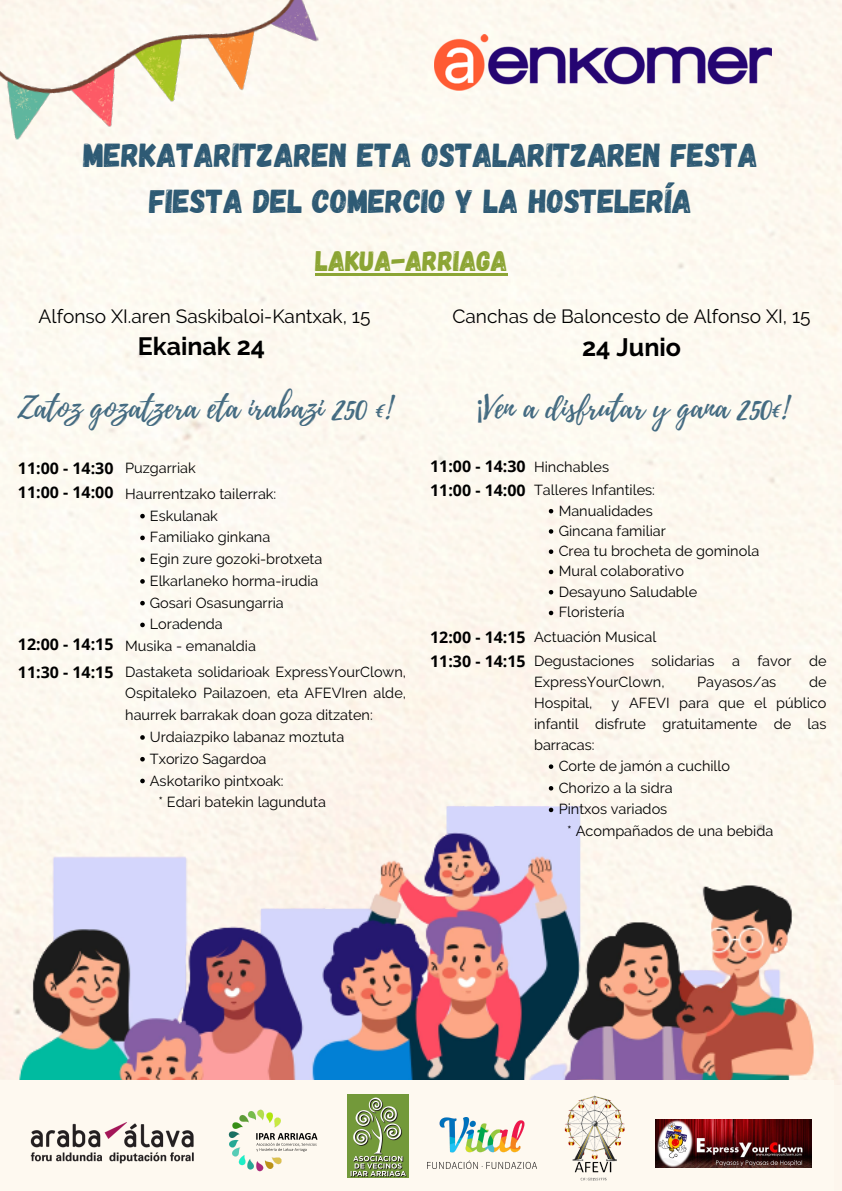
<style>
.page{position:relative;width:842px;height:1191px;background:#fff}
.page>*{position:absolute;margin:0;border:0;box-sizing:border-box;transform-origin:0 0}
.t1{font:33.3px "Gagalin";color:#2e5a74}
.t2{font:33.2px "Gagalin";color:#2e5a74}
.t3{font:31px "Playlist Script";color:#2e5a74}
.t4{font:28.3px "Gagalin";color:#8ca534}
.t5{font:700 25.1px "Raleway";color:#000}
.t6{font:700 25px "Raleway";color:#000}
.t7{font:19.1px "Raleway";color:#000}
.t8{font:700 16px "Open Sans";color:#000}
.t9{font:14.5px/21px "Raleway";color:#000;text-align:justify}
.s1{font-family:"Noto Sans"}
</style>
<div class="page">
<div style="left:0;top:0;width:842px;height:1084px;background:#fdf9f0"></div>
<img style="left:0;top:790px;width:834px;height:289px">
<img style="left:0;top:0;width:324px;height:141px">
<img style="left:434px;top:22px;width:338px;height:72px">
<svg style="left:549px;top:509px;width:4px;height:4px"></svg>
<svg style="left:549px;top:529px;width:4px;height:4px"></svg>
<svg style="left:549px;top:549px;width:4px;height:5px"></svg>
<svg style="left:549px;top:569px;width:4px;height:5px"></svg>
<svg style="left:549px;top:590px;width:4px;height:4px"></svg>
<svg style="left:549px;top:610px;width:4px;height:5px"></svg>
<svg style="left:549px;top:764px;width:4px;height:4px"></svg>
<svg style="left:549px;top:786px;width:4px;height:4px"></svg>
<svg style="left:549px;top:807px;width:4px;height:5px"></svg>
<svg style="left:140px;top:514px;width:5px;height:4px"></svg>
<svg style="left:140px;top:535px;width:5px;height:5px"></svg>
<svg style="left:140px;top:557px;width:5px;height:5px"></svg>
<svg style="left:140px;top:579px;width:5px;height:4px"></svg>
<svg style="left:140px;top:600px;width:5px;height:5px"></svg>
<svg style="left:140px;top:622px;width:5px;height:5px"></svg>
<svg style="left:140px;top:735px;width:5px;height:4px"></svg>
<svg style="left:140px;top:756px;width:5px;height:5px"></svg>
<svg style="left:140px;top:778px;width:5px;height:5px"></svg>
<hr style="left:316px;top:273px;width:192px;height:2px;background:#8ca534">
<div style="left:0;top:1079px;width:834px;height:111px;background:#fef9f0"></div>
<img style="left:30px;top:1122px;width:164px;height:42px">
<img style="left:228px;top:1109px;width:90px;height:63px">
<img style="left:347px;top:1094px;width:62px;height:83px">
<img style="left:428px;top:1117px;width:109px;height:50px">
<img style="left:564px;top:1095px;width:61px;height:85px">
<img style="left:656px;top:1119px;width:156px;height:47px">
<p class="t1" style="left:83px;top:133px;width:676px">MERKATARITZAREN ETA OSTALARITZAREN FESTA</p>
<p class="t2" style="left:149px;top:180px;width:544px">FIESTA DEL COMERCIO Y LA HOSTELERÍA</p>
<p class="t4" style="left:316px;top:243px;width:194px">LAKUA-ARRIAGA</p>
<p class="t7" style="left:39px;top:305px;width:333px">Alfonso XI.aren Saskibaloi-Kantxak, 15</p>
<p class="t6" style="left:138px;top:332px;width:129px">Ekainak 24</p>
<h3 class="t3" style="left:18px;top:385px;width:375px">Zatoz gozatzera eta irabazi 250 €!</h3>
<p class="t8" style="left:18px;top:457px;width:97px">11:00 - 14:30</p>
<p class="t8" style="left:18px;top:481px;width:97px">11:00 - 14:00</p>
<p class="t8" style="left:18px;top:632px;width:97px">12:00 - 14:15</p>
<p class="t8" style="left:18px;top:660px;width:97px">11:30 - 14:15</p>
<p class="t9" style="left:125px;top:457px;width:72px">Puzgarriak</p>
<p class="t9" style="left:125px;top:483px;width:153px">Haurrentzako tailerrak:</p>
<p class="t9" style="left:150px;top:505px;width:70px">Eskulanak</p>
<p class="t9" style="left:150px;top:526px;width:122px">Familiako ginkana</p>
<p class="t9" style="left:150px;top:548px;width:174px">Egin zure gozoki-brotxeta</p>
<p class="t9" style="left:150px;top:570px;width:170px">Elkarlaneko horma-irudia</p>
<p class="t9" style="left:150px;top:592px;width:135px">Gosari Osasungarria</p>
<p class="t9" style="left:150px;top:613px;width:74px">Loradenda</p>
<p class="t9" style="left:125px;top:635px;width:132px">Musika - emanaldia</p>
<p class="t9" style="left:125px;top:660px;width:282px;line-height:21.7px">Dastaketa solidarioak ExpressYourClown, Ospitaleko Pailazoen, eta AFEVIren alde, haurrek barrakak doan goza ditzaten:</p>
<p class="t9" style="left:150px;top:726px;width:196px">Urdaiazpiko labanaz moztuta</p>
<p class="t9" style="left:150px;top:748px;width:118px">Txorizo Sagardoa</p>
<p class="t9" style="left:150px;top:769px;width:135px">Askotariko pintxoak:</p>
<p class="t9" style="left:158px;top:791px;width:169px">* Edari batekin lagunduta</p>
<p class="t7" style="left:452px;top:305px;width:360px">Canchas de Baloncesto de Alfonso XI, 15</p>
<p class="t5" style="left:582px;top:332px;width:101px">24 Junio</p>
<h3 class="t3" style="left:475px;top:385px;width:314px"><span class="s1">¡</span>Ven a disfrutar y gana 250€!</h3>
<p class="t8" style="left:430px;top:454px;width:97px">11:00 - 14:30</p>
<p class="t8" style="left:430px;top:478px;width:97px">11:00 - 14:00</p>
<p class="t8" style="left:430px;top:625px;width:97px">12:00 - 14:15</p>
<p class="t8" style="left:430px;top:649px;width:97px">11:30 - 14:15</p>
<p class="t9" style="left:534px;top:457px;width:77px">Hinchables</p>
<p class="t9" style="left:534px;top:479px;width:122px">Talleres Infantiles:</p>
<p class="t9" style="left:559px;top:500px;width:96px">Manualidades</p>
<p class="t9" style="left:559px;top:520px;width:109px">Gincana familiar</p>
<p class="t9" style="left:559px;top:540px;width:202px">Crea tu brocheta de gominola</p>
<p class="t9" style="left:559px;top:560px;width:127px">Mural colaborativo</p>
<p class="t9" style="left:559px;top:581px;width:140px">Desayuno Saludable</p>
<p class="t9" style="left:559px;top:601px;width:67px">Floristería</p>
<p class="t9" style="left:534px;top:626px;width:124px">Actuación Musical</p>
<p class="t9" style="left:534px;top:650px;width:294px">Degustaciones solidarias a favor de<br>ExpressYourClown,</p>
<p class="t9" style="left:697px;top:671px;width:81px">Payasos/as</p>
<p class="t9" style="left:809px;top:671px;width:19px">de</p>
<p class="t9" style="left:534px;top:692px;width:294px;text-indent:78px">y AFEVI para que el público infantil disfrute gratuitamente de las barracas:</p>
<p class="t9" style="left:534px;top:692px;width:60px">Hospital,</p>
<p class="t9" style="left:559px;top:755px;width:173px">Corte de jamón a cuchillo</p>
<p class="t9" style="left:559px;top:777px;width:116px">Chorizo a la sidra</p>
<p class="t9" style="left:559px;top:798px;width:110px">Pintxos variados</p>
<p class="t9" style="left:567px;top:820px;width:207px">* Acompañados de una bebida</p>
</div>
